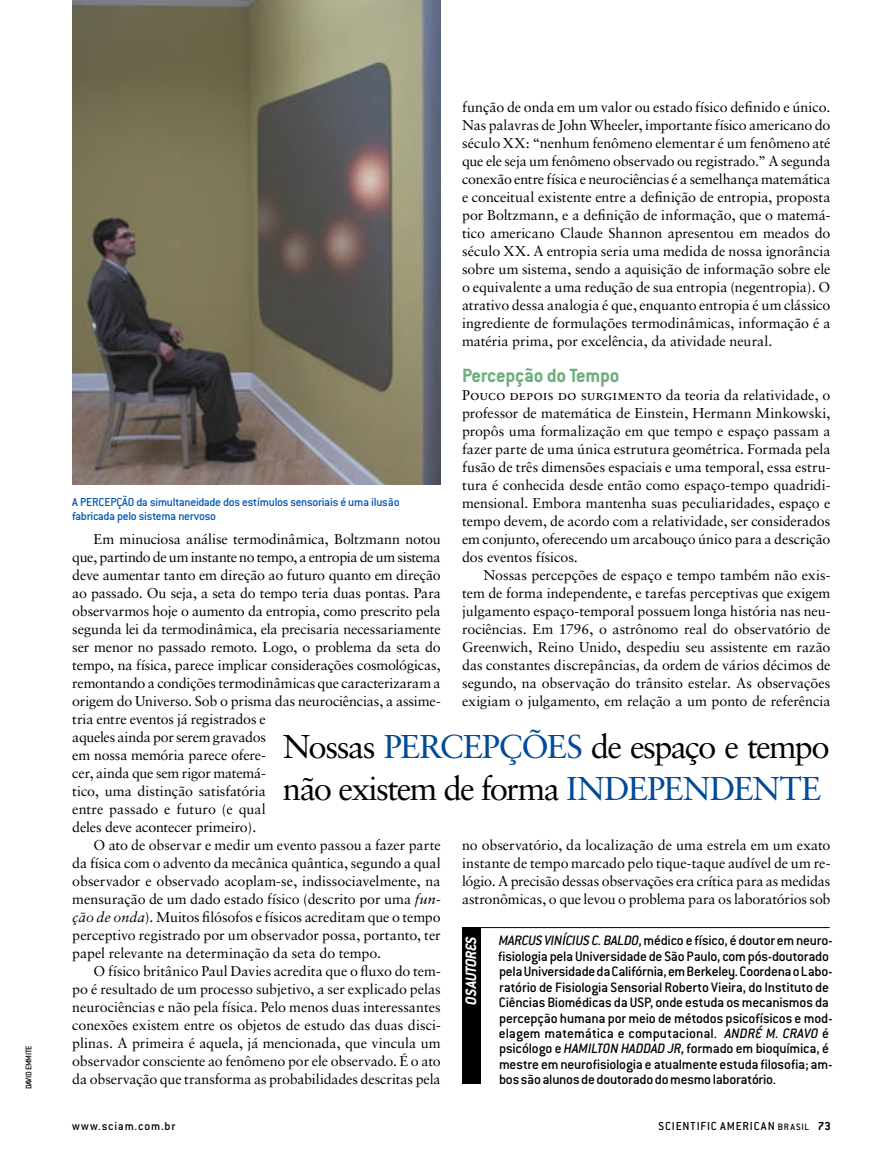
<style>
.page{position:relative;width:885px;height:1170px;background:#fff}
.page>*{position:absolute;margin:0;border:0;box-sizing:border-box;transform-origin:0 0}
.olho{font:33px/42px "Sabon";letter-spacing:-.05em;color:#000}
.Intertítulo{font:700 21px "Conduit ITC";letter-spacing:-.01em;color:#6eae7e}
.t1{font:italic 700 16.5px "Conduit ITC";letter-spacing:-.035em;color:#fff}
.Texto_autor{font:500 15px/15.5px "Conduit ITC";letter-spacing:-.015em;color:#000}
.Texto{font:14.25px/18px "Sabon";letter-spacing:-.01em;color:#000;text-align:justify}
.Legenda{font:500 12.75px/13.5px "Conduit ITC";letter-spacing:-.02em;color:#0057b4}
.t2{font:500 12.75px "Conduit ITC";letter-spacing:.065em;color:#000}
.Crédito{font:500 9px "Conduit ITC";letter-spacing:-.035em;color:#000}
.s1{font-family:"Sabon Roman SC"}
.s2{font-style:italic}
.s3{color:#004a96}
.s4{font-size:10.2px}
.s5{font-weight:700}
</style>
<div class="page">
<hr style="left:462px;top:927px;width:367px;height:1px;background:#000">
<div style="left:462px;top:927px;width:18px;height:157px;background:#000"></div>
<img style="left:72px;top:0;width:368px;height:484px">
<p class="Crédito" style="left:24px;top:1089px;width:45px;rotate:-90deg">DAVID EMMITE</p>
<p class="Texto" style="left:462px;top:98px;width:370px">função de onda em um valor ou estado físico definido e único.<br>Nas palavras de John Wheeler, importante físico americano do século XX: “nenhum fenômeno elementar é um fenômeno até que ele seja um fenômeno observado ou registrado.” A segunda conexão entre física e neurociências é a semelhança matemática e conceitual existente entre a definição de entropia, proposta por Boltzmann, e a definição de informação, que o matemá&shy;tico americano Claude Shannon apresentou em meados do século XX. A entropia seria uma medida de nossa ignorância sobre um sistema, sendo a aquisição de informação sobre ele o equivalente a uma redução de sua entropia (negentropia). O atrativo dessa analogia é que, enquanto entropia é um clássico ingrediente de formulações termodinâmicas, informação é a matéria prima, por excelência, da atividade neural.</p>
<p class="Intertítulo" style="left:462px;top:363px;width:159px">Percepção do Tempo</p>
<p class="Texto" style="left:462px;top:386px;width:370px">P<span class="s1">ouco depois do surgimento</span> da teoria da relatividade, o professor de matemática de Einstein, Hermann Minkowski, propôs uma formalização em que tempo e espaço passam a fazer parte de uma única estrutura geométrica. Formada pela fusão de três dimensões espaciais e uma temporal, essa estru&shy;tura é conhecida desde então como espaço-tempo quadridi&shy;mensional. Embora mantenha suas peculiaridades, espaço e tempo devem, de acordo com a relatividade, ser considerados em conjunto, oferecendo um arcabouço único para a descrição dos eventos físicos.</p>
<p class="Texto" style="left:462px;top:566px;width:370px;text-indent:21px">Nossas percepções de espaço e tempo também não exis&shy;tem de forma independente, e tarefas perceptivas que exigem julgamento espaço-temporal possuem longa história nas neu&shy;rociências. Em 1796, o astrônomo real do observatório de Greenwich, Reino Unido, despediu seu assistente em razão das constantes discrepâncias, da ordem de vários décimos de segundo, na observação do trânsito estelar. As observações exigiam o julgamento, em relação a um ponto de referência</p>
<p class="Legenda" style="left:72px;top:495px;width:329px">A PERCEPÇÃO da simultaneidade dos estímulos sensoriais é uma ilusão fabricada pelo sistema nervoso</p>
<p class="Texto" style="left:72px;top:530px;width:370px;text-align:left;text-indent:21px">Em minuciosa análise termodinâmica, Boltzmann notou que, partindo de um instante no tempo, a entropia de um sistema deve aumentar tanto em direção ao futuro quanto em direção ao passado. Ou seja, a seta do tempo teria duas pontas. Para observarmos hoje o aumento da entropia, como prescrito pela segunda lei da termodinâmica, ela precisaria necessariamente ser menor no passado remoto. Logo, o problema da seta do tempo, na física, parece implicar considerações cosmológicas, remontando a condições termodinâmicas que caracterizaram a origem do Universo. Sob o prisma das neurociências, a assime&shy;tria entre eventos já registrados e<br>aqueles ainda por serem gravados<br>em nossa memória parece ofere-<br>cer, ainda que sem rigor matemá-<br>tico, uma distinção satisfatória<br>entre passado e futuro (e qual<br>deles deve acontecer primeiro).</p>
<p class="Texto" style="left:72px;top:836px;width:370px;text-indent:21px">O ato de observar e medir um evento passou a fazer parte da física com o advento da mecânica quântica, segundo a qual observador e observado acoplam-se, indissociavelmente, na mensuração de um dado estado físico (descrito por uma <span class="s2">fun&shy;ção de onda</span>). Muitos filósofos e físicos acreditam que o tempo perceptivo registrado por um observador possa, portanto, ter papel relevante na determinação da seta do tempo.</p>
<p class="Texto" style="left:72px;top:962px;width:370px;text-indent:21px">O físico britânico Paul Davies acredita que o fluxo do tem&shy;po é resultado de um processo subjetivo, a ser explicado pelas neurociências e não pela física. Pelo menos duas interessantes conexões existem entre os objetos de estudo das duas disci&shy;plinas. A primeira é aquela, já mencionada, que vincula um observador consciente ao fenômeno por ele observado. É o ato da observação que transforma as probabilidades descritas pela</p>
<p class="olho" style="left:283px;top:725px;width:548px">Nossas <span class="s3">PERCEPÇÕES</span> de espaço e tempo não existem de forma <span class="s3">INDEPENDENTE</span></p>
<p class="Texto" style="left:462px;top:836px;width:370px">no observatório, da localização de uma estrela em um exato instante de tempo marcado pelo tique-taque audível de um re&shy;lógio. A precisão dessas observações era crítica para as medidas astronômicas, o que levou o problema para os laboratórios sob</p>
<p class="Texto_autor" style="left:498px;top:932px;width:335px"><span class="s2">MARCUS VINÍCIUS C. BALDO</span>, médico e físico, é doutor em neuro&shy;fisiologia pela Universidade de São Paulo, com pós-doutorado pela Universidade da Califórnia, em Berkeley. Coordena o Labo&shy;ratório de Fisiologia Sensorial Roberto Vieira, do Instituto de Ciências Biomédicas da USP, onde estuda os mecanismos da percepção humana por meio de métodos psicofísicos e mod&shy;elagem matemática e computacional. <span class="s2">ANDRÉ M. CRAVO</span> é psicólogo e <span class="s2">HAMILTON HADDAD JR</span>, formado em bioquímica, é mestre em neurofisiologia e atualmente estuda filosofia; am&shy;bos são alunos de doutorado do mesmo laboratório.</p>
<p class="t1" style="left:461px;top:1004px;width:70px;rotate:-90deg">OS AUTORES</p>
<p class="t2" style="left:72px;top:1118px;width:105px">www.sciam.com.br</p>
<p class="t2" style="left:658px;top:1118px;width:174px">SCIENTIFIC AMERICAN <span class="s4">BRASIL</span> <span class="s5">73</span></p>
</div>
